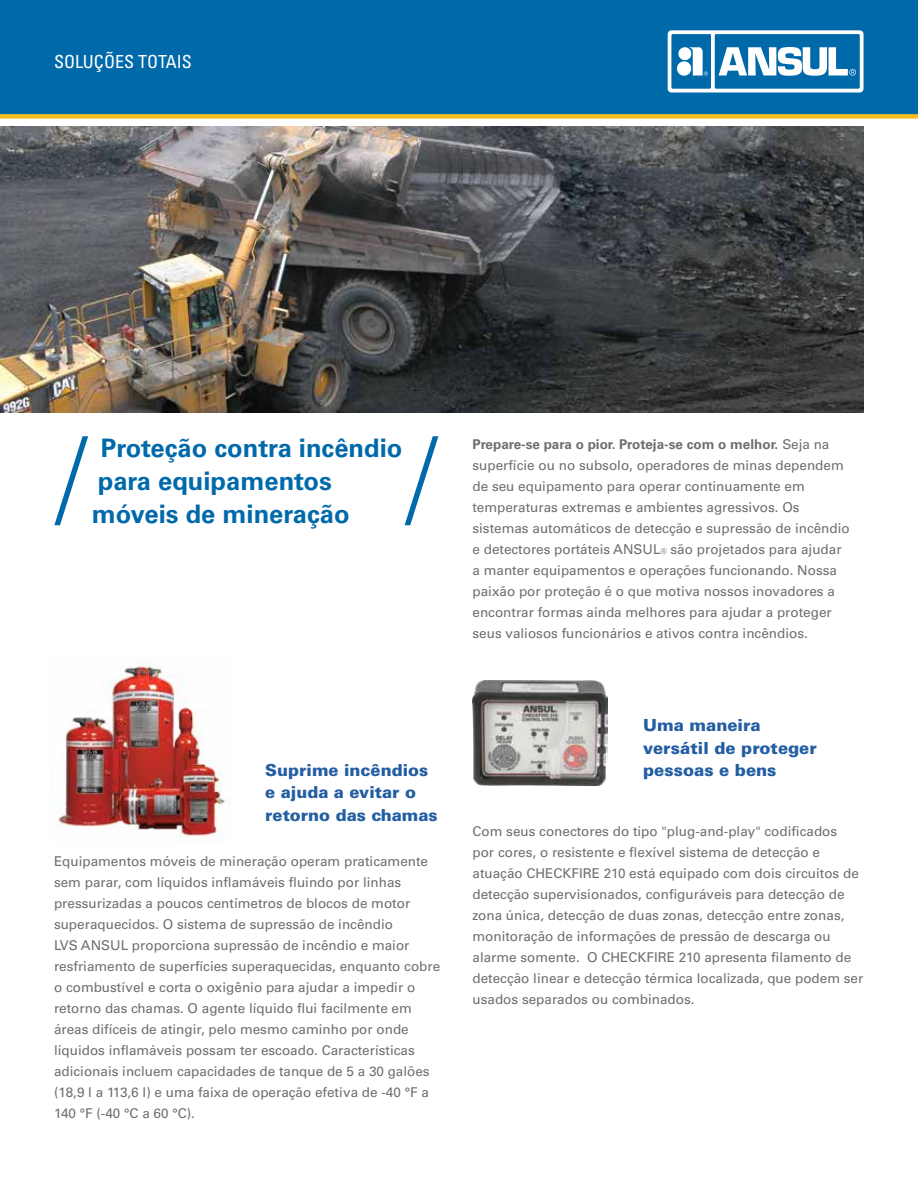
<style>
.page{position:relative;width:918px;height:1188px;background:#fff}
.page>*{position:absolute;margin:0;border:0;box-sizing:border-box;transform-origin:0 0}
.t1{font:700 25.5px/33px "Univers LT Std";color:#0069aa}
.t2{font:condensed 18px "Univers LT Std";color:#fff}
.t3{font:900 16.65px/22.8px "Univers LT Std";color:#235ea2}
.t4{font:900 16.5px/22.5px "Univers LT Std";color:#235ea2}
.t5{font:13.5px/21px "Univers LT Std";color:#6d6e71}
.s1{font-weight:700}
.s2{font-size:7.8px}
</style>
<div class="page">
<img style="left:0;top:126px;width:864px;height:287px">
<svg style="left:54px;top:436px;width:34px;height:89px"></svg>
<svg style="left:405px;top:436px;width:33px;height:89px"></svg>
<img style="left:58px;top:658px;width:167px;height:187px">
<div style="left:0;top:0;width:918px;height:114px;background:#0069aa"></div>
<svg style="left:668px;top:30px;width:196px;height:63px"></svg>
<div style="left:0;top:114px;width:918px;height:5px;background:#febe1f"></div>
<img style="left:472px;top:680px;width:136px;height:105px">
<h2 class="t2" style="left:54px;top:50px;width:139px">SOLUÇÕES TOTAIS</h2>
<h1 class="t1" style="left:92px;top:432px;width:312px;text-indent:9px">Proteção contra incêndio para equipamentos móveis de mineração</h1>
<p class="t4" style="left:265px;top:759px;width:174px">Suprime incêndios e ajuda a evitar o retorno das chamas</p>
<p class="t5" style="left:54px;top:851px;width:388px">Equipamentos móveis de mineração operam praticamente sem parar, com líquidos inflamáveis fluindo por linhas pressurizadas a poucos centímetros de blocos de motor superaquecidos. O sistema de supressão de incêndio<br>LVS ANSUL proporciona supressão de incêndio e maior resfriamento de superfícies superaquecidas, enquanto cobre o combustível e corta o oxigênio para ajudar a impedir o retorno das chamas. O agente líquido flui facilmente em áreas difíceis de atingir, pelo mesmo caminho por onde líquidos inflamáveis possam ter escoado. Características adicionais incluem capacidades de tanque de 5 a 30 galões (18,9 l a 113,6 l) e uma faixa de operação efetiva de -40 °F a 140 °F (-40 °C a 60 °C).</p>
<p class="t5" style="left:472px;top:434px;width:379px"><span class="s1">Prepare-se para o pior. Proteja-se com o melhor.</span> Seja na superfície ou no subsolo, operadores de minas dependem de seu equipamento para operar continuamente em temperaturas extremas e ambientes agressivos. Os sistemas automáticos de detecção e supressão de incêndio e detectores portáteis ANSUL<span class="s2">®</span> são projetados para ajudar a manter equipamentos e operações funcionando. Nossa paixão por proteção é o que motiva nossos inovadores a encontrar formas ainda melhores para ajudar a proteger seus valiosos funcionários e ativos contra incêndios.</p>
<p class="t3" style="left:643px;top:713px;width:175px">Uma maneira versátil de proteger pessoas e bens</p>
<p class="t5" style="left:472px;top:821px;width:392px">Com seus conectores do tipo "plug-and-play" codificados<br>por cores, o resistente e flexível sistema de detecção e atuação CHECKFIRE 210 está equipado com dois circuitos de detecção supervisionados, configuráveis para detecção de zona única, detecção de duas zonas, detecção entre zonas, monitoração de informações de pressão de descarga ou alarme somente. O CHECKFIRE 210 apresenta filamento de detecção linear e detecção térmica localizada, que podem ser usados separados ou combinados.</p>
</div>
